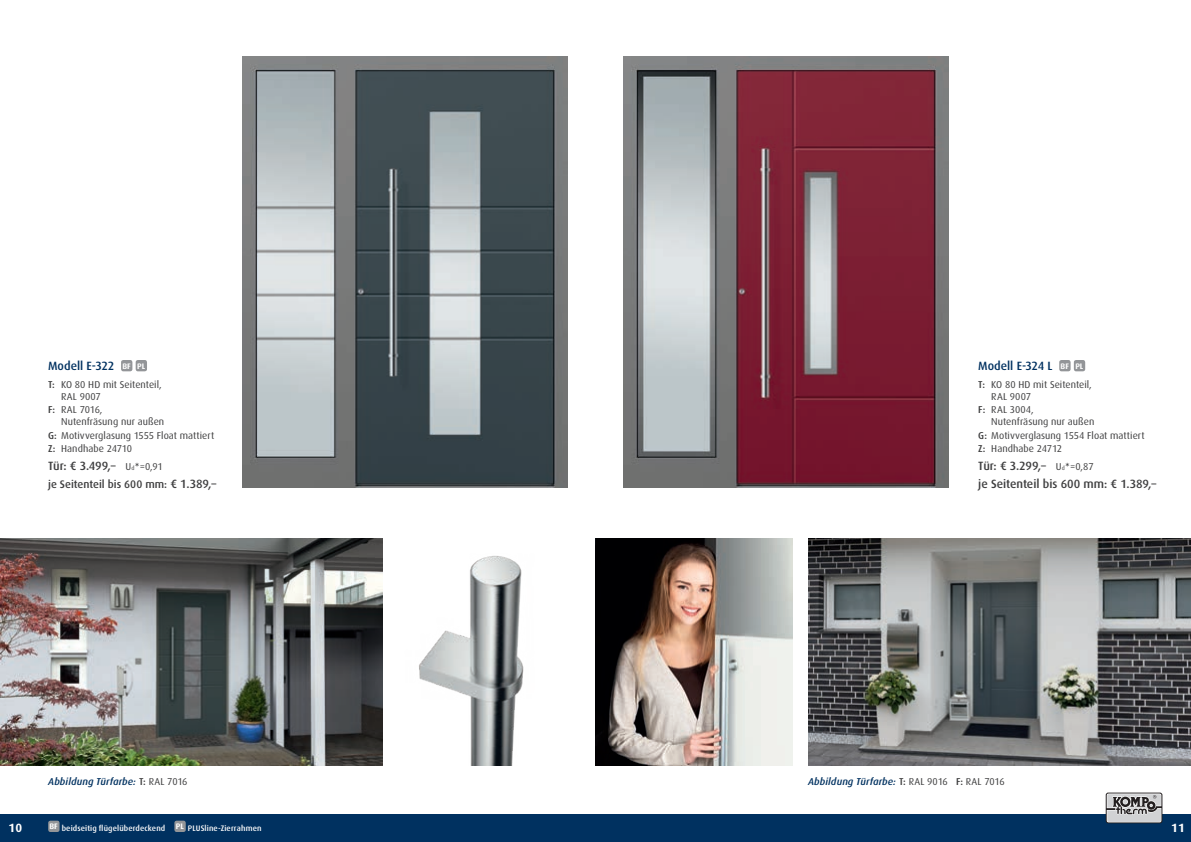
<style>
.page{position:relative;width:1191px;height:842px;background:#fff}
.page>*{position:absolute;margin:0;border:0;box-sizing:border-box;transform-origin:0 0}
.t1{font:500 12px/17.7px "Dax";letter-spacing:-.005em;color:#3e3e3f}
.t2{font:500 12px "Dax";letter-spacing:-.005em;color:#003160}
.t3{font:700 12px "Dax";color:#fff}
.t4{font:500 11px "Dax";color:#3e3e3f}
.t5{font:10px/12px "Dax";letter-spacing:.005em;color:#3e3e3f}
.t6{font:italic 500 10px "Dax";letter-spacing:.01em;color:#003160}
.t7{font:500 8px "Dax";letter-spacing:.015em;color:#fff}
.s1{font-weight:700;font-size:8px;color:#fff}
.s2{font-weight:500}
.s3{font-weight:400;font-size:10px}
.s4{font-weight:400;font-size:5.8px}
.s5{font-family:"DIN";font-weight:400;font-size:10px}
.s6{font-size:12px}
.s7{font-style:normal;color:#3e3e3f}
.s8{font-weight:400;font-style:normal;color:#3e3e3f}
</style>
<div class="page">
<div style="left:0;top:814px;width:1191px;height:28px;background:#003160"></div>
<img style="left:595px;top:539px;width:197px;height:226px">
<img style="left:419px;top:556px;width:105px;height:209px">
<img style="left:0;top:539px;width:383px;height:226px">
<img style="left:808px;top:539px;width:383px;height:226px">
<img style="left:242px;top:57px;width:325px;height:431px">
<img style="left:624px;top:57px;width:324px;height:431px">
<div style="left:121px;top:360px;width:11px;height:11px;background:#939598;border-radius:2px"></div>
<div style="left:136px;top:360px;width:11px;height:11px;background:#939598;border-radius:2px"></div>
<div style="left:1059px;top:360px;width:11px;height:11px;background:#939598;border-radius:2px"></div>
<div style="left:1073px;top:360px;width:12px;height:11px;background:#939598;border-radius:2px"></div>
<div style="left:48px;top:821px;width:12px;height:11px;background:#939598;border-radius:2px"></div>
<div style="left:174px;top:821px;width:12px;height:11px;background:#939598;border-radius:2px"></div>
<svg style="left:1105px;top:792px;width:57px;height:31px"></svg>
<svg style="left:1106px;top:793px;width:55px;height:29px;background:#a6a5a6"></svg>
<p class="t2" style="left:48px;top:359px;width:98px">Modell E-322 <span class="s1">BF PL</span></p>
<p class="t5" style="left:61px;top:379px;width:102px;text-indent:-13px"><span class="s2">T:</span> KO 80 HD mit Seitenteil,<br>RAL 9007</p>
<p class="t5" style="left:61px;top:404px;width:105px;text-indent:-13px"><span class="s2">F:</span> RAL 7016,<br>Nutenfräsung nur außen</p>
<p class="t5" style="left:48px;top:429px;width:168px;line-height:13.4px"><span class="s2">G:</span> Motivverglasung 1555 Float mattiert<br><span class="s2">Z:</span> Handhabe 24710</p>
<p class="t1" style="left:48px;top:457px;width:116px">Tür: € 3.499,– <span class="s3">U</span><span class="s4">d</span><span class="s5">*</span><span class="s3">=0,91</span></p>
<p class="t4" style="left:48px;top:478px;width:170px">je Seitenteil bis 600 mm: <span class="s6">€ 1.389,–</span></p>
<p class="t2" style="left:978px;top:359px;width:107px">Modell E-324 L <span class="s1">BF PL</span></p>
<p class="t5" style="left:991px;top:379px;width:102px;text-indent:-13px"><span class="s2">T:</span> KO 80 HD mit Seitenteil,<br>RAL 9007</p>
<p class="t5" style="left:991px;top:404px;width:105px;text-indent:-13px"><span class="s2">F:</span> RAL 3004,<br>Nutenfräsung nur außen</p>
<p class="t5" style="left:978px;top:429px;width:168px;line-height:13.4px"><span class="s2">G:</span> Motivverglasung 1554 Float mattiert<br><span class="s2">Z:</span> Handhabe 24712</p>
<p class="t1" style="left:978px;top:457px;width:180px">Tür: € 3.299,– <span class="s3">U</span><span class="s4">d</span><span class="s5">*</span><span class="s3">=0,87<br></span>je Seitenteil bis 600 mm: € 1.389,–</p>
<p class="t6" style="left:48px;top:776px;width:141px">Abbildung Türfarbe: <span class="s7">T:</span> <span class="s8">RAL 7016</span></p>
<p class="t6" style="left:808px;top:776px;width:198px">Abbildung Türfarbe: <span class="s7">T:</span> <span class="s8">RAL 9016</span> <span class="s7">F:</span> <span class="s8">RAL 7016</span></p>
<p class="t3" style="left:9px;top:821px;width:15px">10</p>
<p class="t7" style="left:49px;top:824px;width:117px"><sup>BF</sup> beidseitig flügelüberdeckend</p>
<p class="t7" style="left:176px;top:824px;width:87px"><sup>PL</sup> PLUSline-Zierrahmen</p>
<p class="t3" style="left:1171px;top:821px;width:15px">11</p>
</div>
